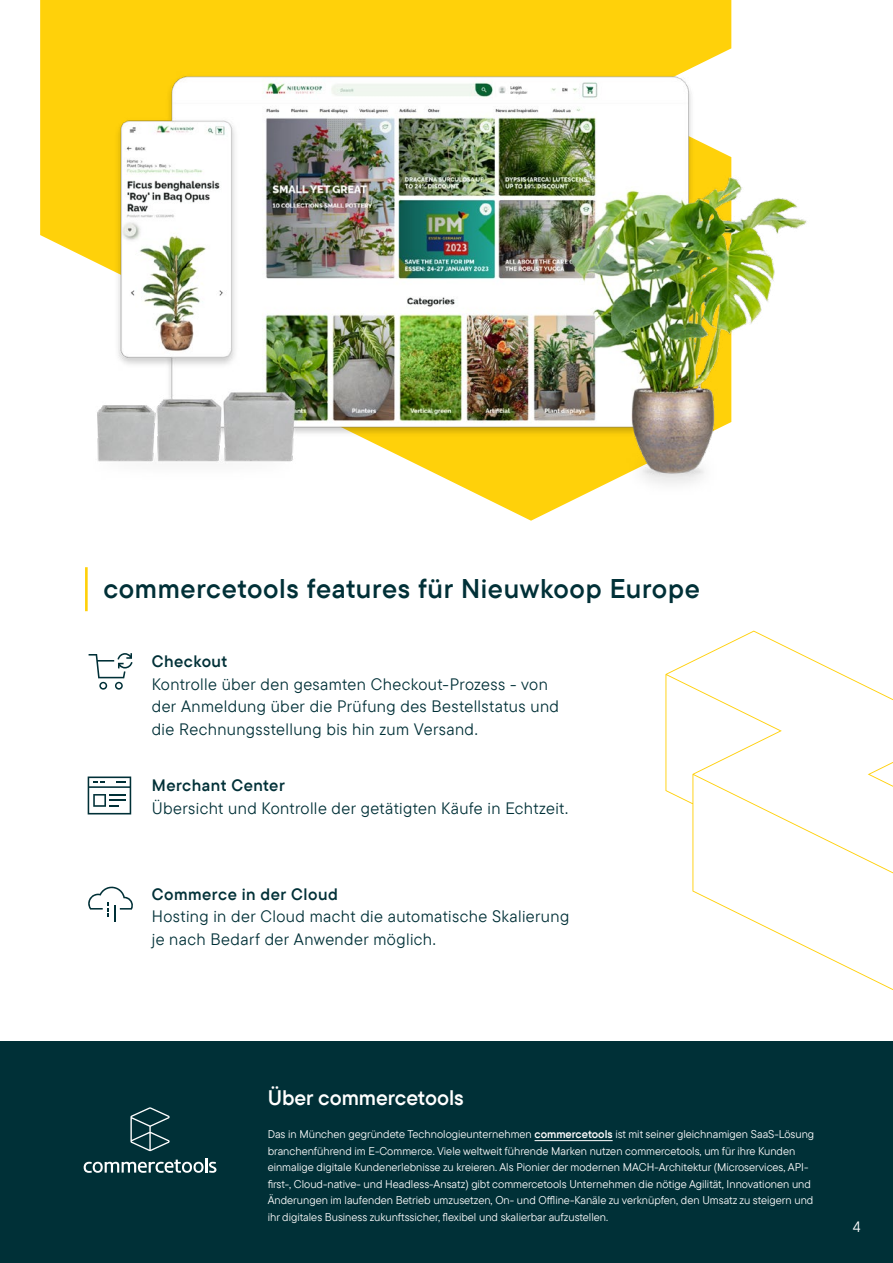
<style>
.page{position:relative;width:893px;height:1263px;background:#fff}
.page>*{position:absolute;margin:0;border:0;box-sizing:border-box;transform-origin:0 0}
.t1{font:27px "TT Commons Pro Db";letter-spacing:.025em;color:#003037}
.t2{font:21px "TT Commons Pro Db";color:#fff}
.t3{font:16.5px/22.5px "TT Commons Pro";letter-spacing:.025em;color:#003037}
.t4{font:16.5px "TT Commons Pro Db";letter-spacing:.03em;color:#003037}
.t5{font:15px "TT Commons Pro";color:#fff}
.t6{font:11.25px/16.5px "TT Commons Pro";color:#fff}
.s1{font-family:"TT Commons Pro Db"}
</style>
<div class="page">
<div style="left:0;top:1041px;width:893px;height:222px;background:#003037"></div>
<svg style="left:130px;top:1107px;width:40px;height:44px"></svg>
<svg style="left:84px;top:1158px;width:133px;height:15px"></svg>
<hr style="left:535px;top:1140px;width:78px;height:1px;background:#fff">
<hr style="left:85px;top:567px;width:3px;height:44px;background:#ffd00a">
<svg style="left:40px;top:0;width:691px;height:521px;background:#ffd629"></svg>
<img style="left:44px;top:43px;width:763px;height:473px">
<svg style="left:88px;top:886px;width:45px;height:35px"></svg>
<svg style="left:89px;top:653px;width:44px;height:37px"></svg>
<svg style="left:88px;top:776px;width:43px;height:38px"></svg>
<svg style="left:665px;top:631px;width:228px;height:359px"></svg>
<h1 class="t1" style="left:103px;top:569px;width:598px">commercetools features für Nieuwkoop Europe</h1>
<h3 class="t4" style="left:152px;top:649px;width:77px">Checkout</h3>
<h3 class="t3" style="left:152px;top:673px;width:409px">Kontrolle über den gesamten Checkout-Prozess - von der Anmeldung über die Prüfung des Bestellstatus und die Rechnungsstellung bis hin zum Versand.</h3>
<h3 class="t4" style="left:152px;top:773px;width:135px">Merchant Center</h3>
<h3 class="t3" style="left:152px;top:797px;width:418px">Übersicht und Kontrolle der getätigten Käufe in Echtzeit.</h3>
<h3 class="t4" style="left:152px;top:881px;width:188px">Commerce in der Cloud</h3>
<h3 class="t3" style="left:152px;top:905px;width:419px">Hosting in der Cloud macht die automatische Skalierung je nach Bedarf der Anwender möglich.</h3>
<h2 class="t2" style="left:268px;top:1082px;width:198px">Über commercetools</h2>
<p class="t6" style="left:268px;top:1126px;width:548px">Das in München gegründete Technologieunternehmen <span class="s1">commercetools</span> ist mit seiner gleichnamigen SaaS-Lösung branchenführend im E-Commerce. Viele weltweit führende Marken nutzen commercetools, um für ihre Kunden einmalige digitale Kundenerlebnisse zu kreieren. Als Pionier der modernen MACH-Architektur (Microservices, API&shy;first-, Cloud-native- und Headless-Ansatz) gibt commercetools Unternehmen die nötige Agilität, Innovationen und Änderungen im laufenden Betrieb umzusetzen, On- und Offline-Kanäle zu verknüpfen, den Umsatz zu steigern und ihr digitales Business zukunftssicher, flexibel und skalierbar aufzustellen.</p>
<h3 class="t5" style="left:853px;top:1216px;width:10px">4</h3>
</div>
